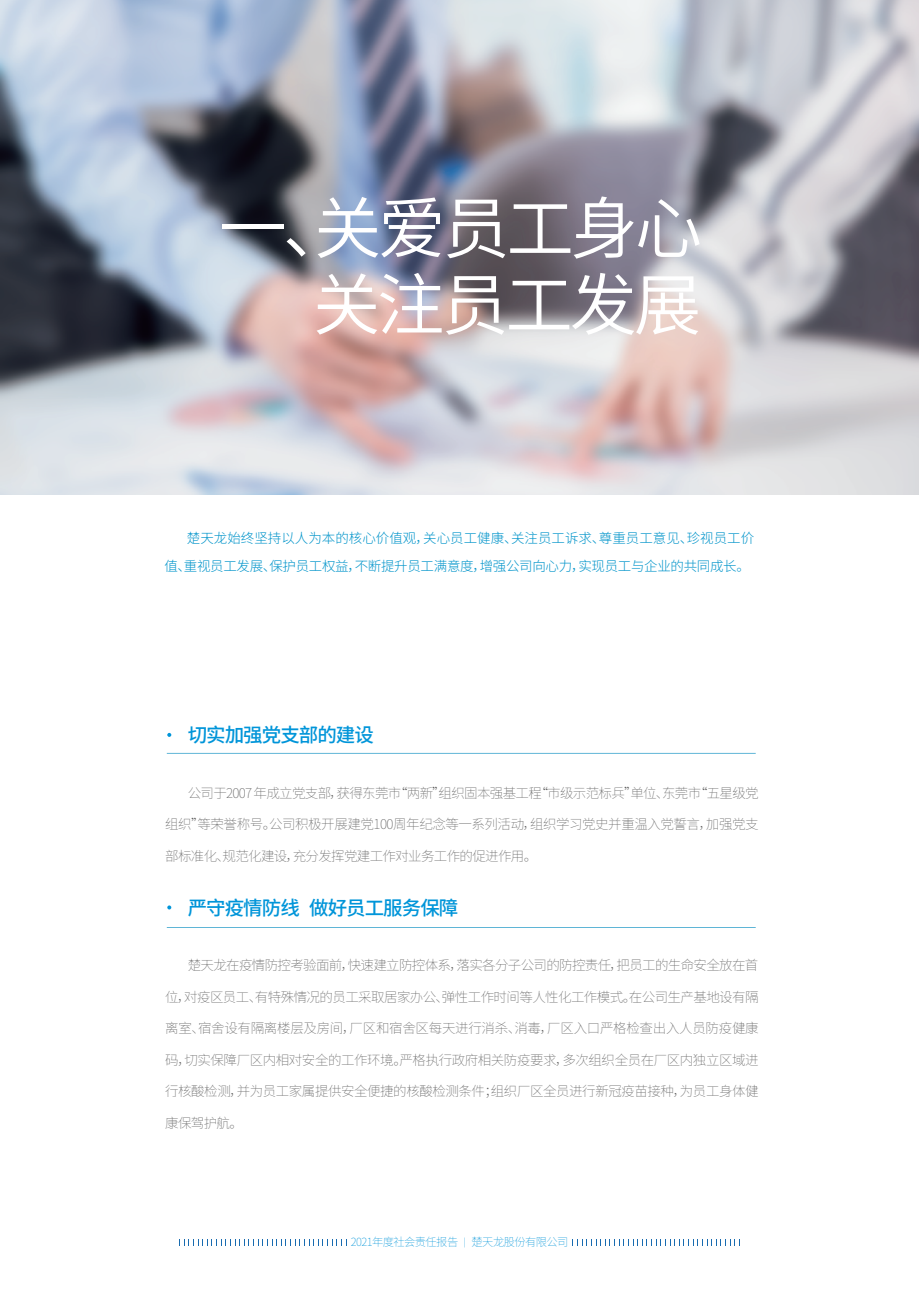
<style>
.page{position:relative;width:919px;height:1289px;background:#fff}
.page>*{position:absolute;margin:0;border:0;box-sizing:border-box;transform-origin:0 0}
.t1{font:67.5px/76.5px "Source Han Sans CN";letter-spacing:-.05em;color:#fff;text-align:right}
.t2{font:500 19.5px "Source Han Sans CN";letter-spacing:-.05em;color:#0095d9}
.t3{font:200 13.5px "Source Han Sans CN";letter-spacing:-.035em;color:#626262}
.t4{font:300 13.5px/28.5px "Source Han Sans CN";letter-spacing:-.01em;color:#0094ca}
.t5{font:200 11.25px "Source Han Sans CN";letter-spacing:-.05em;color:#0095d9}
</style>
<div class="page">
<img style="left:1px;top:0;width:916px;height:495px">
<svg style="left:179px;top:1239px;width:561px;height:6px"></svg>
<div style="left:350px;top:1234px;width:218px;height:16px;background:#fff"></div>
<svg style="left:167px;top:733px;width:4px;height:4px"></svg>
<svg style="left:167px;top:753px;width:588px;height:1px"></svg>
<svg style="left:167px;top:905px;width:4px;height:4px"></svg>
<svg style="left:167px;top:927px;width:588px;height:1px"></svg>
<h1 class="t1" style="left:219px;top:191px;width:484px">一、关爱员工身心关注员工发展</h1>
<p class="t4" style="left:164px;top:524px;width:591px;text-indent:23px">楚天龙始终坚持以人为本的核心价值观，关心员工健康、关注员工诉求、尊重员工意见、珍视员工价值、重视员工发展、保护员工权益，不断提升员工满意度，增强公司向心力，实现员工与企业的共同成长。</p>
<h2 class="t2" style="left:188px;top:724px;width:188px">切实加强党支部的建设</h2>
<p class="t3" style="left:188px;top:785px;width:572px">公司于2007 年成立党支部，获得东莞市“两新”组织固本强基工程“市级示范标兵”单位、东莞市“五星级党</p>
<p class="t3" style="left:165px;top:816px;width:595px">组织”等荣誉称号。公司积极开展建党100周年纪念等一系列活动，组织学习党史并重温入党誓言，加强党支</p>
<p class="t3" style="left:165px;top:848px;width:374px">部标准化、规范化建设，充分发挥党建工作对业务工作的促进作用。</p>
<h2 class="t2" style="left:188px;top:896px;width:272px">严守疫情防线 做好员工服务保障</h2>
<p class="t3" style="left:188px;top:957px;width:572px">楚天龙在疫情防控考验面前，快速建立防控体系，落实各分子公司的防控责任，把员工的生命安全放在首</p>
<p class="t3" style="left:165px;top:989px;width:595px">位，对疫区员工、有特殊情况的员工采取居家办公、弹性工作时间等人性化工作模式。在公司生产基地设有隔</p>
<p class="t3" style="left:165px;top:1020px;width:595px">离室、宿舍设有隔离楼层及房间，厂区和宿舍区每天进行消杀、消毒，厂区入口严格检查出入人员防疫健康</p>
<p class="t3" style="left:165px;top:1052px;width:595px">码，切实保障厂区内相对安全的工作环境。严格执行政府相关防疫要求，多次组织全员在厂区内独立区域进</p>
<p class="t3" style="left:165px;top:1083px;width:595px">行核酸检测，并为员工家属提供安全便捷的核酸检测条件；组织厂区全员进行新冠疫苗接种，为员工身体健</p>
<p class="t3" style="left:165px;top:1115px;width:79px">康保驾护航。</p>
<p class="t5" style="left:351px;top:1235px;width:219px">2021年度社会责任报告 楚天龙股份有限公司</p>
</div>
